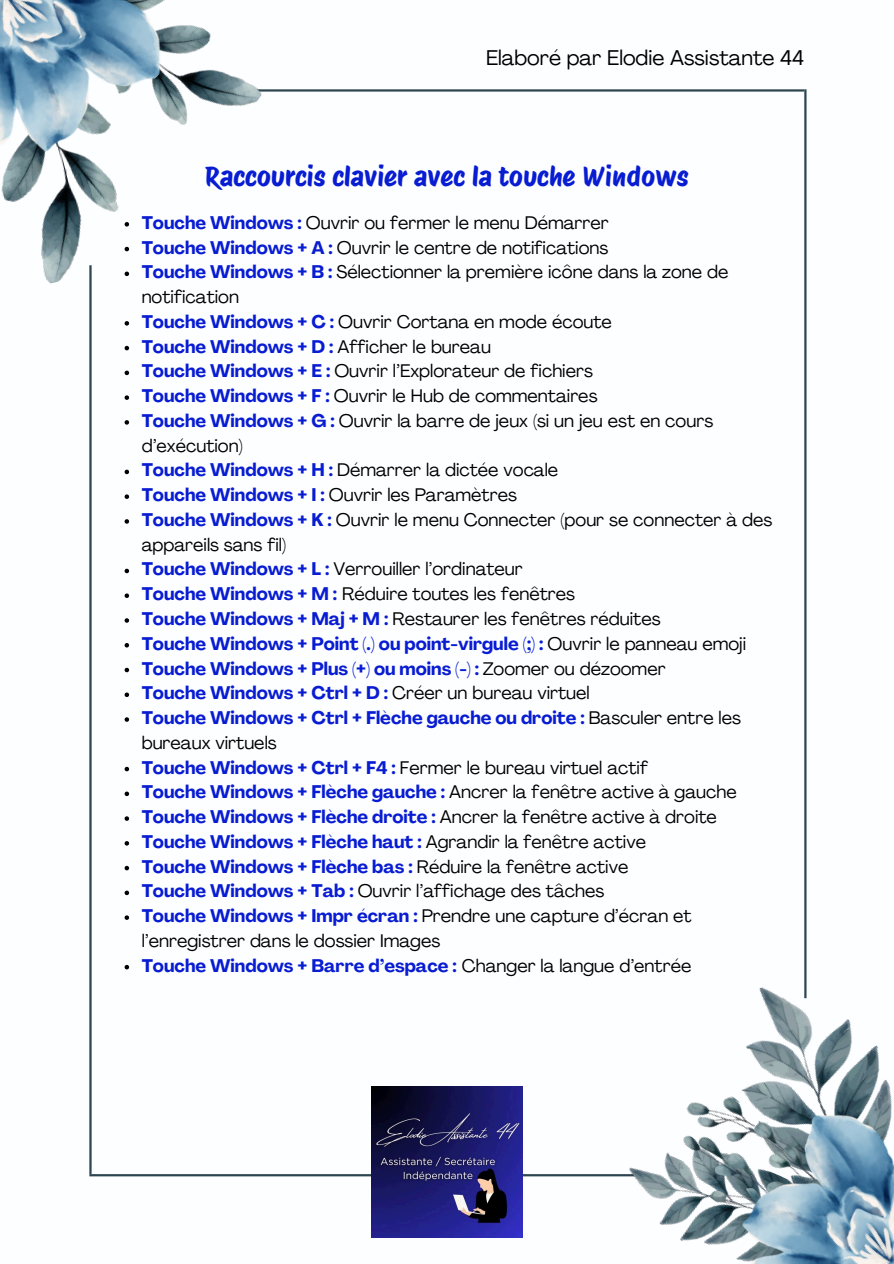
<style>
.page{position:relative;width:894px;height:1264px;background:#fff}
.page>*{position:absolute;margin:0;border:0;box-sizing:border-box;transform-origin:0 0}
.t1{font:27px "Protest Riot";color:#081cd2}
.t2{font:21px "Agrandir";color:#000}
.t3{font:18px/24.8px "Agrandir";color:#000}
.t4{font:700 18px/24.8px "Agrandir";color:#081cd2}
.s1{font-weight:700;color:#081cd2}
.s2{font-weight:400;color:#000}
</style>
<div class="page">
<hr style="left:89px;top:1174px;width:557px;height:2px;background:#2e4650">
<img style="left:611px;top:1167px;width:41px;height:30px">
<img style="left:759px;top:952px;width:93px;height:88px">
<hr style="left:247px;top:89px;width:557px;height:3px;background:#2e4650">
<img style="left:236px;top:77px;width:42px;height:29px">
<img style="left:41px;top:202px;width:89px;height:82px">
<img style="left:652px;top:1102px;width:40px;height:139px">
<img style="left:692px;top:1040px;width:201px;height:223px">
<img style="left:0;top:0;width:236px;height:202px">
<hr style="left:804px;top:89px;width:2px;height:909px;background:#2e4650">
<hr style="left:89px;top:265px;width:3px;height:909px;background:#2e4650">
<svg style="left:124px;top:222px;width:5px;height:4px"></svg>
<svg style="left:124px;top:247px;width:5px;height:4px"></svg>
<svg style="left:124px;top:271px;width:5px;height:5px"></svg>
<svg style="left:124px;top:321px;width:5px;height:4px"></svg>
<svg style="left:124px;top:346px;width:5px;height:4px"></svg>
<svg style="left:124px;top:370px;width:5px;height:5px"></svg>
<svg style="left:124px;top:395px;width:5px;height:5px"></svg>
<svg style="left:124px;top:420px;width:5px;height:4px"></svg>
<svg style="left:124px;top:469px;width:5px;height:5px"></svg>
<svg style="left:124px;top:494px;width:5px;height:5px"></svg>
<svg style="left:124px;top:519px;width:5px;height:4px"></svg>
<svg style="left:124px;top:568px;width:5px;height:5px"></svg>
<svg style="left:124px;top:593px;width:5px;height:5px"></svg>
<svg style="left:124px;top:618px;width:5px;height:4px"></svg>
<svg style="left:124px;top:643px;width:5px;height:4px"></svg>
<svg style="left:124px;top:667px;width:5px;height:5px"></svg>
<svg style="left:124px;top:692px;width:5px;height:5px"></svg>
<svg style="left:124px;top:717px;width:5px;height:4px"></svg>
<svg style="left:124px;top:766px;width:5px;height:5px"></svg>
<svg style="left:124px;top:791px;width:5px;height:5px"></svg>
<svg style="left:124px;top:816px;width:5px;height:4px"></svg>
<svg style="left:124px;top:841px;width:5px;height:4px"></svg>
<svg style="left:124px;top:865px;width:5px;height:5px"></svg>
<svg style="left:124px;top:890px;width:5px;height:5px"></svg>
<svg style="left:124px;top:915px;width:5px;height:4px"></svg>
<svg style="left:124px;top:964px;width:5px;height:5px"></svg>
<img style="left:371px;top:1086px;width:151px;height:151px">
<p class="t2" style="left:486px;top:50px;width:319px">Elaboré par Elodie Assistante 44</p>
<p class="t1" style="left:205px;top:160px;width:485px">Raccourcis clavier avec la touche Windows</p>
<p class="t3" style="left:142px;top:212px;width:468px"><span class="s1">Touche Windows :</span> Ouvrir ou fermer le menu Démarrer</p>
<p class="t3" style="left:142px;top:237px;width:468px"><span class="s1">Touche Windows + A :</span> Ouvrir le centre de notifications</p>
<h2 class="t3" style="left:142px;top:261px;width:588px"><span class="s1">Touche Windows + B :</span> Sélectionner la première icône dans la zone de notification</h2>
<p class="t3" style="left:142px;top:311px;width:471px"><span class="s1">Touche Windows + C :</span> Ouvrir Cortana en mode écoute</p>
<p class="t4" style="left:142px;top:336px;width:351px">Touche Windows + D : <span class="s2">Afficher le bureau</span></p>
<h1 class="t3" style="left:142px;top:360px;width:452px"><span class="s1">Touche Windows + E :</span> Ouvrir l’Explorateur de fichiers</h1>
<p class="t3" style="left:142px;top:385px;width:457px"><span class="s1">Touche Windows + F :</span> Ouvrir le Hub de commentaires</p>
<p class="t3" style="left:142px;top:410px;width:573px"><span class="s1">Touche Windows + G :</span> Ouvrir la barre de jeux (si un jeu est en cours d’exécution)</p>
<p class="t3" style="left:142px;top:459px;width:418px"><span class="s1">Touche Windows + H :</span> Démarrer la dictée vocale</p>
<p class="t3" style="left:142px;top:484px;width:376px"><span class="s1">Touche Windows + I :</span> Ouvrir les Paramètres</p>
<p class="t3" style="left:142px;top:509px;width:632px"><span class="s1">Touche Windows + K :</span> Ouvrir le menu Connecter (pour se connecter à des appareils sans fil)</p>
<p class="t3" style="left:142px;top:558px;width:382px"><span class="s1">Touche Windows + L :</span> Verrouiller l’ordinateur</p>
<p class="t3" style="left:142px;top:583px;width:435px"><span class="s1">Touche Windows + M :</span> Réduire toutes les fenêtres</p>
<p class="t3" style="left:142px;top:608px;width:520px"><span class="s1">Touche Windows + Maj + M :</span> Restaurer les fenêtres réduites</p>
<p class="t4" style="left:142px;top:633px;width:605px">Touche Windows + Point (.) ou point-virgule (;) : <span class="s2">Ouvrir le panneau emoji</span></p>
<p class="t4" style="left:142px;top:657px;width:525px">Touche Windows + Plus (+) ou moins (-) : <span class="s2">Zoomer ou dézoomer</span></p>
<p class="t4" style="left:142px;top:682px;width:449px">Touche Windows + Ctrl + D : <span class="s2">Créer un bureau virtuel</span></p>
<p class="t4" style="left:142px;top:707px;width:600px">Touche Windows + Ctrl + Flèche gauche ou droite : <span class="s2">Basculer entre les bureaux virtuels</span></p>
<p class="t3" style="left:142px;top:756px;width:507px"><span class="s1">Touche Windows + Ctrl + F4 :</span> Fermer le bureau virtuel actif</p>
<p class="t3" style="left:142px;top:781px;width:596px"><span class="s1">Touche Windows + Flèche gauche :</span> Ancrer la fenêtre active à gauche</p>
<p class="t3" style="left:142px;top:806px;width:576px"><span class="s1">Touche Windows + Flèche droite :</span> Ancrer la fenêtre active à droite</p>
<p class="t4" style="left:142px;top:831px;width:505px">Touche Windows + Flèche haut : <span class="s2">Agrandir la fenêtre active</span></p>
<p class="t4" style="left:142px;top:855px;width:488px">Touche Windows + Flèche bas : <span class="s2">Réduire la fenêtre active</span></p>
<p class="t3" style="left:142px;top:880px;width:464px"><span class="s1">Touche Windows + Tab :</span> Ouvrir l’affichage des tâches</p>
<p class="t3" style="left:142px;top:905px;width:551px"><span class="s1">Touche Windows + Impr écran :</span> Prendre une capture d’écran et l’enregistrer dans le dossier Images</p>
<p class="t4" style="left:142px;top:954px;width:551px">Touche Windows + Barre d’espace : <span class="s2">Changer la langue d’entrée</span></p>
</div>
